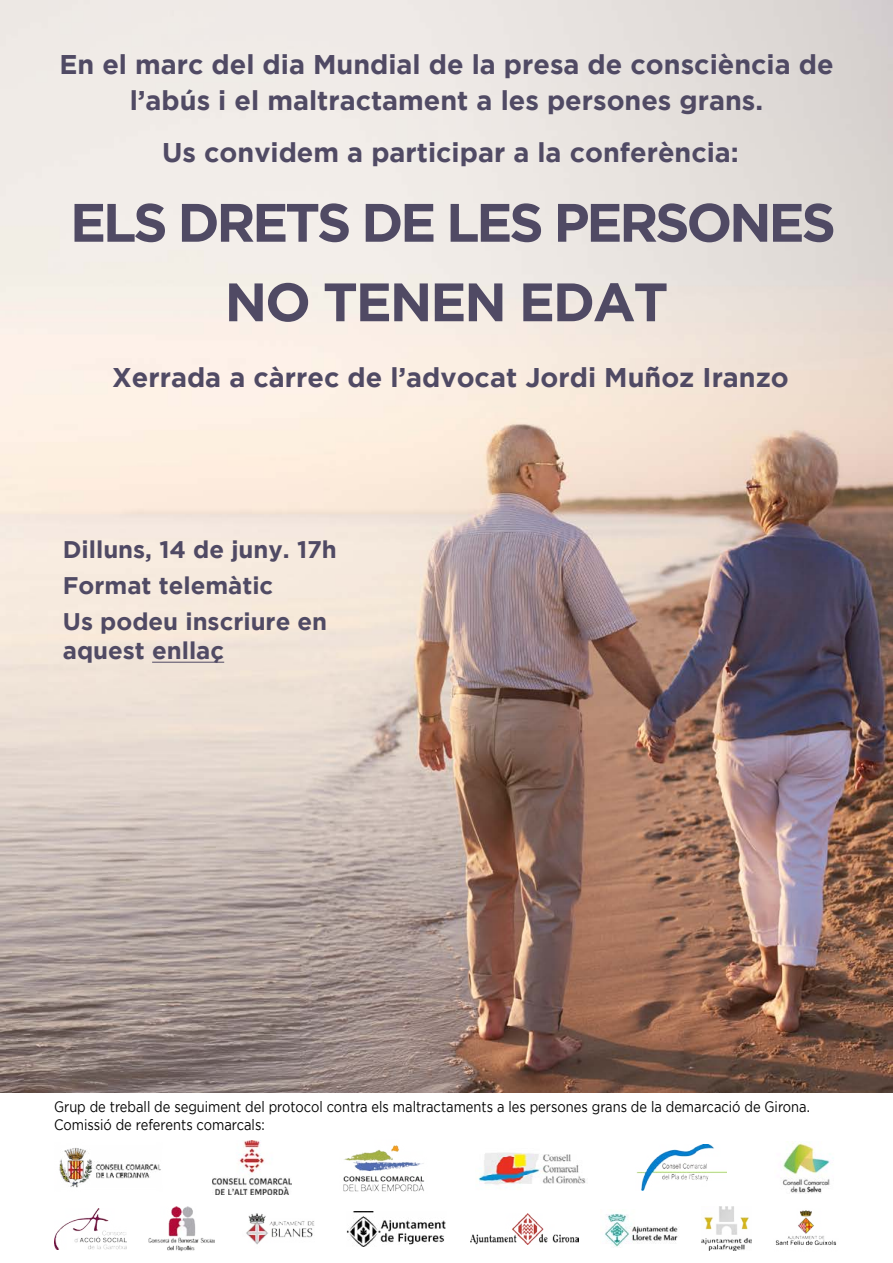
<style>
.page{position:relative;width:893px;height:1263px;background:#fff}
.page>*{position:absolute;margin:0;border:0;box-sizing:border-box;transform-origin:0 0}
.t1{font:700 54px "Gotham";letter-spacing:-.06em;color:#504a64}
.t2{font:700 54px "Gotham";letter-spacing:-.04em;color:#504a64}
.t3{font:700 27px/36px "Gotham";color:#504a64;text-align:center}
.t4{font:700 24px/28.8px "Gotham";color:#504a64}
.t5{font:15px "Gotham";color:#000;scale:.86 1}
</style>
<div class="page">
<img style="left:0;top:0;width:893px;height:1093px">
<hr style="left:152px;top:662px;width:72px;height:1px;background:#504a64">
<img style="left:775px;top:1210px;width:61px;height:35px">
<img style="left:246px;top:1213px;width:69px;height:32px">
<img style="left:702px;top:1207px;width:49px;height:44px">
<img style="left:470px;top:1213px;width:108px;height:32px">
<img style="left:59px;top:1148px;width:102px;height:40px">
<img style="left:343px;top:1145px;width:81px;height:47px">
<img style="left:636px;top:1144px;width:90px;height:47px">
<img style="left:54px;top:1208px;width:72px;height:42px">
<img style="left:149px;top:1207px;width:65px;height:44px">
<img style="left:346px;top:1211px;width:100px;height:36px">
<img style="left:604px;top:1213px;width:75px;height:35px">
<img style="left:213px;top:1141px;width:78px;height:53px">
<img style="left:478px;top:1153px;width:108px;height:35px">
<img style="left:780px;top:1143px;width:54px;height:50px">
<p class="t3" style="left:59px;top:45px;width:776px">En el marc del dia Mundial de la presa de consciència de l’abús i el maltractament a les persones grans.</p>
<p class="t3" style="left:162px;top:134px;width:578px">Us convidem a participar a la conferència:</p>
<p class="t1" style="left:70px;top:191px;width:767px">ELS DRETS DE LES PERSONES</p>
<p class="t2" style="left:225px;top:271px;width:445px">NO TENEN EDAT</p>
<p class="t3" style="left:112px;top:359px;width:678px">Xerrada a càrrec de l’advocat Jordi Muñoz Iranzo</p>
<p class="t4" style="left:63px;top:534px;width:276px">Dilluns, 14 de juny. 17h</p>
<p class="t4" style="left:63px;top:570px;width:212px">Format telemàtic</p>
<p class="t4" style="left:63px;top:607px;width:266px">Us podeu inscriure en aquest enllaç</p>
<p class="t5" style="left:54px;top:1098px;width:880px">Grup de treball de seguiment del protocol contra els maltractaments a les persones grans de la demarcació de Girona.</p>
<p class="t5" style="left:54px;top:1116px;width:247px">Comissió de referents comarcals:</p>
</div>
